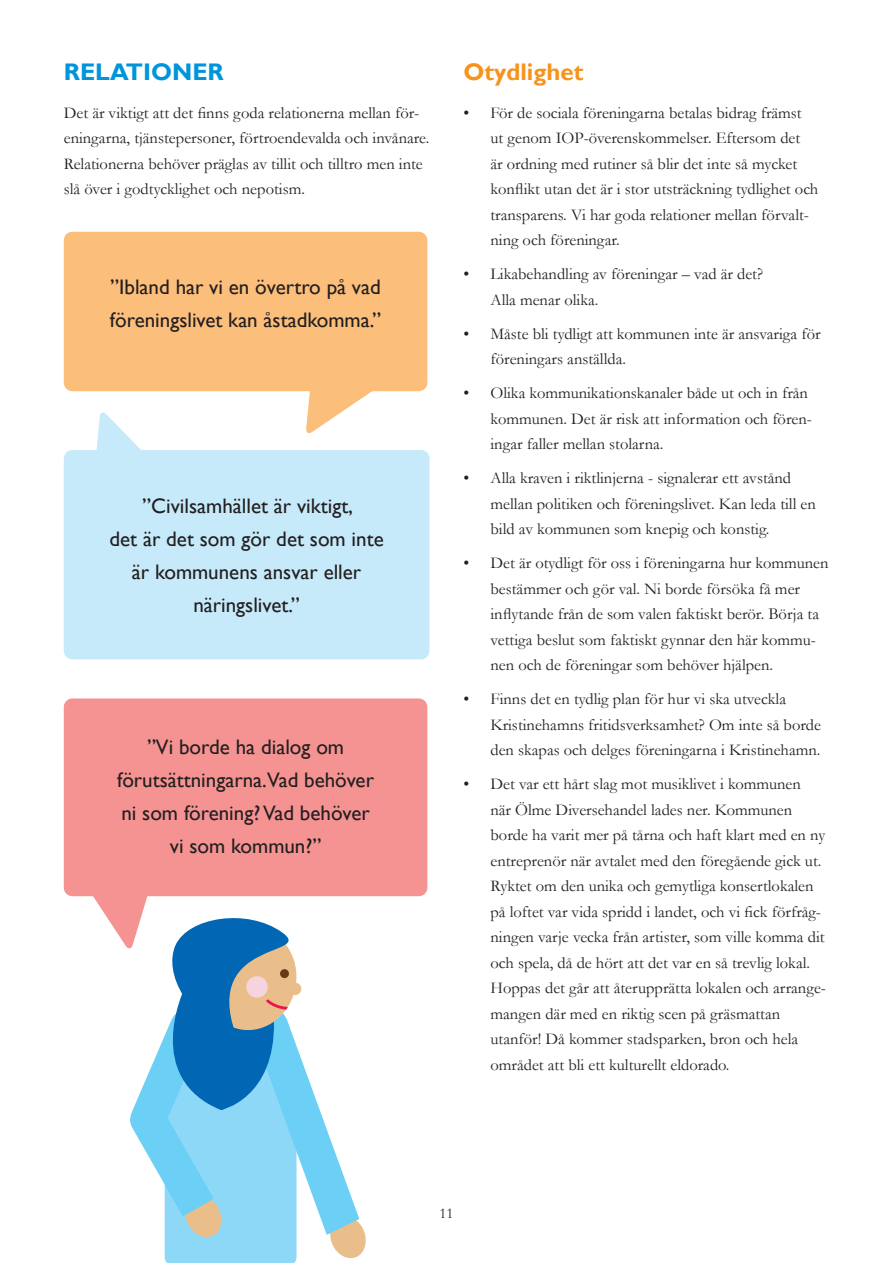
<style>
.page{position:relative;width:893px;height:1263px;background:#fff}
.page>*{position:absolute;margin:0;border:0;box-sizing:border-box;transform-origin:0 0}
.t1{font:700 24px "Gill Sans";color:#0095d9}
.t2{font:700 24px "Gill Sans";color:#f7931d}
.t3{font:21px/33px "Gill Sans";color:#231f20;text-align:center}
.t4{font:16.5px/25.5px "Garamond";color:#231f20}
.t5{font:15px "Garamond";color:#231f20}
</style>
<div class="page">
<svg style="left:306px;top:391px;width:82px;height:42px"></svg>
<div style="left:64px;top:232px;width:363px;height:159px;background:#fcbe7b;border-radius:9px"></div>
<div style="left:64px;top:698px;width:363px;height:198px;background:#f59392;border-radius:9px"></div>
<div style="left:64px;top:450px;width:365px;height:209px;background:#c6eafa;border-radius:9px"></div>
<svg style="left:96px;top:412px;width:45px;height:38px"></svg>
<svg style="left:88px;top:896px;width:278px;height:367px"></svg>
<h1 class="t1" style="left:64px;top:58px;width:162px">RELATIONER</h1>
<p class="t4" style="left:64px;top:100px;width:367px">Det är viktigt att det finns goda relationerna mellan för&shy;eningarna, tjänstepersoner, förtroendevalda och invånare.<br>Relationerna behöver präglas av tillit och tilltro men inte slå över i godtycklighet och nepotism.</p>
<p class="t3" style="left:110px;top:271px;width:273px;text-align:left">”Ibland har vi en övertro på vad föreningslivet kan åstadkomma.”</p>
<p class="t3" style="left:110px;top:490px;width:276px">”Civilsamhället är viktigt,<br>det är det som gör det som inte är kommunens ansvar eller näringslivet.”</p>
<p class="t3" style="left:117px;top:731px;width:258px">”Vi borde ha dialog om förutsättningarna.Vad behöver ni som förening? Vad behöver vi som kommun?”</p>
<h1 class="t2" style="left:463px;top:58px;width:121px">Otydlighet</h1>
<p class="t4" style="left:490px;top:100px;width:329px;text-indent:-27px">• För de sociala föreningarna betalas bidrag främst ut genom IOP-överenskommelser. Eftersom det<br>är ordning med rutiner så blir det inte så mycket konflikt utan det är i stor utsträckning tydlighet och transparens. Vi har goda relationer mellan förvalt&shy;ning och föreningar.</p>
<p class="t4" style="left:490px;top:261px;width:274px;text-indent:-27px">• Likabehandling av föreningar – vad är det?<br>Alla menar olika.</p>
<p class="t4" style="left:490px;top:320px;width:332px;text-indent:-27px">• Måste bli tydligt att kommunen inte är ansvariga för föreningars anställda.</p>
<p class="t4" style="left:490px;top:380px;width:323px;text-indent:-27px">• Olika kommunikationskanaler både ut och in från kommunen. Det är risk att information och fören&shy;ingar faller mellan stolarna.</p>
<p class="t4" style="left:490px;top:465px;width:327px;text-indent:-27px">• Alla kraven i riktlinjerna - signalerar ett avstånd mellan politiken och föreningslivet. Kan leda till en bild av kommunen som knepig och konstig.</p>
<p class="t4" style="left:490px;top:550px;width:340px;text-indent:-27px">• Det är otydligt för oss i föreningarna hur kommunen bestämmer och gör val. Ni borde försöka få mer inflytande från de som valen faktiskt berör. Börja ta vettiga beslut som faktiskt gynnar den här kommu&shy;nen och de föreningar som behöver hjälpen.</p>
<p class="t4" style="left:490px;top:686px;width:332px;text-indent:-27px">• Finns det en tydlig plan för hur vi ska utveckla<br>Kristinehamns fritidsverksamhet? Om inte så borde den skapas och delges föreningarna i Kristinehamn.</p>
<p class="t4" style="left:490px;top:771px;width:337px;text-indent:-27px">• Det var ett hårt slag mot musiklivet i kommunen<br>när Ölme Diversehandel lades ner. Kommunen borde ha varit mer på tårna och haft klart med en ny entreprenör när avtalet med den föregående gick ut.<br>Ryktet om den unika och gemytliga konsertlokalen på loftet var vida spridd i landet, och vi fick förfråg&shy;ningen varje vecka från artister, som ville komma dit och spela, då de hört att det var en så trevlig lokal.<br>Hoppas det går att återupprätta lokalen och arrange&shy;mangen där med en riktig scen på gräsmattan utanför! Då kommer stadsparken, bron och hela området att bli ett kulturellt eldorado.</p>
<p class="t5" style="left:439px;top:1203px;width:16px">11</p>
</div>
